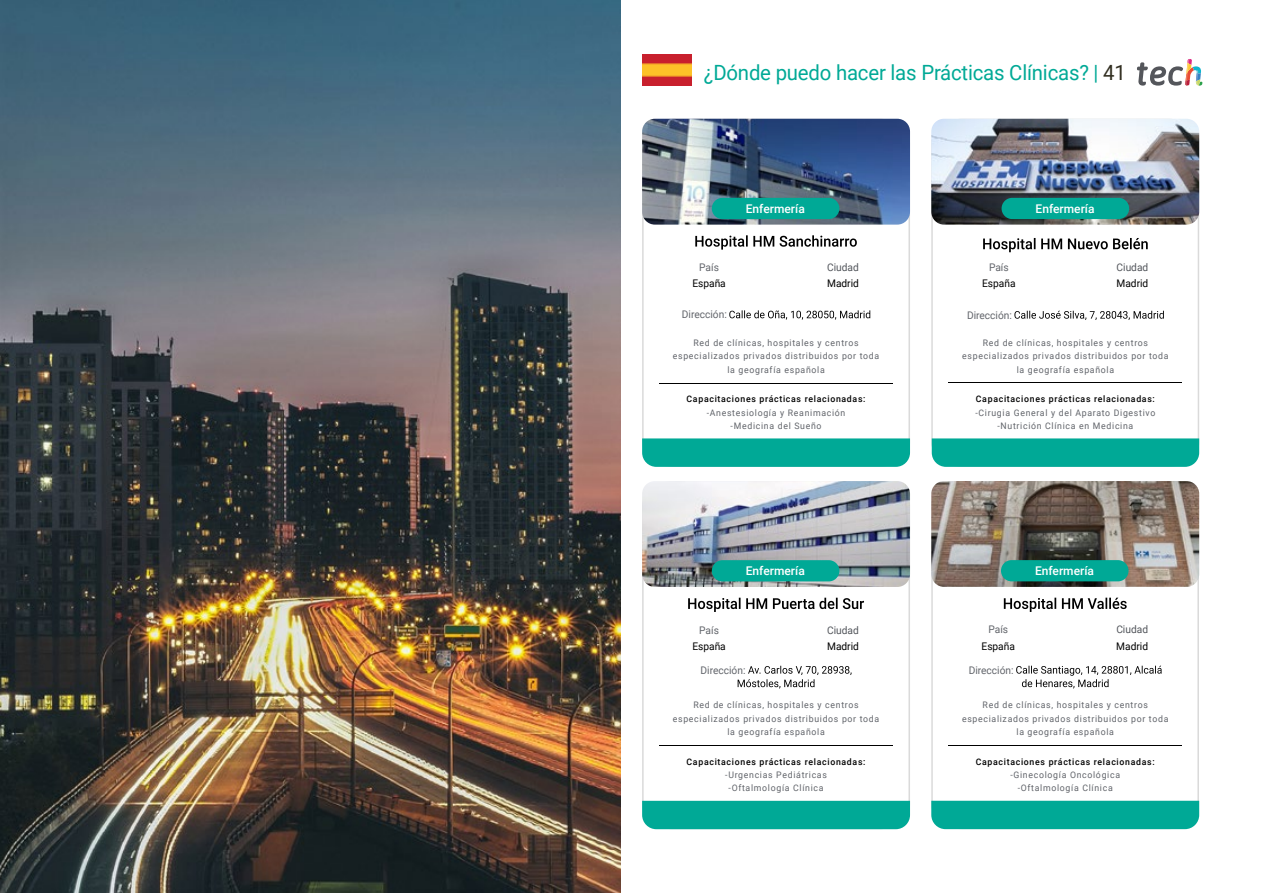
<style>
.page{position:relative;width:1263px;height:893px;background:#fff}
.page>*{position:absolute;margin:0;border:0;box-sizing:border-box;transform-origin:0 0}
.t1{font:21px "Roboto";letter-spacing:-.01em;color:#00a996}
.t2{font:500 12px "Roboto";color:#fff}
.t3{font:10.5px "Roboto";color:#61646a}
.t4{font:10.5px "Roboto";color:#000}
.t5{font:10.5px "Roboto";color:#52555b}
.t6{font:9px/13.5px "Roboto";letter-spacing:.08em;color:#61646a;text-align:center}
.t7{font:500 9px "Roboto";letter-spacing:.08em;color:#000}
.s1{color:#312e20}
</style>
<div class="page">
<img style="left:0;top:0;width:621px;height:893px">
<svg style="left:1137px;top:59px;width:65px;height:27px"></svg>
<img style="left:642px;top:55px;width:49px;height:30px">
<svg style="left:642px;top:587px;width:269px;height:243px"></svg>
<img style="left:642px;top:481px;width:268px;height:106px">
<div style="left:712px;top:560px;width:127px;height:21px;background:#00a996;border-radius:11px"></div>
<div style="left:642px;top:801px;width:268px;height:28px;background:#00a996"></div>
<hr style="left:659px;top:745px;width:234px;height:1px;background:#000">
<svg style="left:688px;top:598px;width:176px;height:14px"></svg>
<svg style="left:738px;top:666px;width:113px;height:23px"></svg>
<svg style="left:642px;top:118px;width:269px;height:326px"></svg>
<img style="left:642px;top:119px;width:268px;height:106px">
<div style="left:712px;top:198px;width:127px;height:21px;background:#00a996;border-radius:11px"></div>
<svg style="left:642px;top:438px;width:268px;height:29px;background:#07ab99"></svg>
<hr style="left:659px;top:383px;width:234px;height:1px;background:#000">
<svg style="left:695px;top:235px;width:162px;height:15px"></svg>
<svg style="left:729px;top:310px;width:141px;height:10px"></svg>
<svg style="left:931px;top:118px;width:269px;height:337px"></svg>
<img style="left:931px;top:119px;width:268px;height:106px">
<div style="left:1001px;top:198px;width:128px;height:21px;background:#00a996;border-radius:11px"></div>
<svg style="left:932px;top:438px;width:267px;height:29px;background:#07ab99"></svg>
<hr style="left:948px;top:383px;width:234px;height:1px;background:#000">
<svg style="left:983px;top:238px;width:165px;height:14px"></svg>
<svg style="left:1014px;top:311px;width:150px;height:9px"></svg>
<svg style="left:931px;top:492px;width:269px;height:338px"></svg>
<img style="left:931px;top:481px;width:268px;height:106px">
<div style="left:1001px;top:560px;width:127px;height:21px;background:#00a996;border-radius:11px"></div>
<div style="left:931px;top:801px;width:268px;height:28px;background:#00a996"></div>
<hr style="left:948px;top:745px;width:234px;height:1px;background:#000">
<svg style="left:1004px;top:598px;width:123px;height:14px"></svg>
<svg style="left:1016px;top:666px;width:146px;height:22px"></svg>
<h1 class="t1" style="left:704px;top:57px;width:423px">¿Dónde puedo hacer las Prácticas Clínicas? | <span class="s1">41</span></h1>
<h2 class="t2" style="left:746px;top:200px;width:60px">Enfermería</h2>
<h2 class="t2" style="left:1035px;top:200px;width:60px">Enfermería</h2>
<p class="t3" style="left:699px;top:260px;width:21px">País</p>
<p class="t4" style="left:692px;top:276px;width:35px">España</p>
<p class="t5" style="left:827px;top:260px;width:33px">Ciudad</p>
<p class="t4" style="left:827px;top:276px;width:33px">Madrid</p>
<p class="t3" style="left:989px;top:260px;width:21px">País</p>
<p class="t4" style="left:982px;top:276px;width:35px">España</p>
<p class="t5" style="left:1116px;top:260px;width:33px">Ciudad</p>
<p class="t4" style="left:1116px;top:276px;width:33px">Madrid</p>
<p class="t3" style="left:682px;top:307px;width:46px">Dirección:</p>
<p class="t6" style="left:673px;top:336px;width:208px">Red de clínicas, hospitales y centros especializados privados distribuidos por toda la geografía española</p>
<p class="t7" style="left:686px;top:393px;width:180px">Capacitaciones prácticas relacionadas:</p>
<p class="t6" style="left:707px;top:405px;width:140px">-Anestesiología y Reanimación -Medicina del Sueño</p>
<p class="t3" style="left:967px;top:307px;width:46px">Dirección:</p>
<p class="t6" style="left:962px;top:336px;width:208px">Red de clínicas, hospitales y centros especializados privados distribuidos por toda la geografía española</p>
<p class="t7" style="left:976px;top:393px;width:180px">Capacitaciones prácticas relacionadas:</p>
<p class="t6" style="left:975px;top:405px;width:181px">-Cirugia General y del Aparato Digestivo -Nutrición Clínica en Medicina</p>
<h2 class="t2" style="left:746px;top:563px;width:60px">Enfermería</h2>
<h2 class="t2" style="left:1035px;top:563px;width:60px">Enfermería</h2>
<p class="t3" style="left:699px;top:622px;width:21px">País</p>
<p class="t4" style="left:692px;top:639px;width:35px">España</p>
<p class="t5" style="left:827px;top:622px;width:33px">Ciudad</p>
<p class="t4" style="left:827px;top:639px;width:33px">Madrid</p>
<p class="t3" style="left:988px;top:622px;width:21px">País</p>
<p class="t4" style="left:981px;top:638px;width:35px">España</p>
<p class="t5" style="left:1116px;top:622px;width:33px">Ciudad</p>
<p class="t4" style="left:1116px;top:638px;width:33px">Madrid</p>
<p class="t3" style="left:701px;top:662px;width:46px">Dirección:</p>
<p class="t6" style="left:673px;top:698px;width:208px">Red de clínicas, hospitales y centros especializados privados distribuidos por toda la geografía española</p>
<p class="t7" style="left:686px;top:755px;width:180px">Capacitaciones prácticas relacionadas:</p>
<p class="t6" style="left:725px;top:768px;width:103px">-Urgencias Pediátricas -Oftalmología Clínica</p>
<p class="t3" style="left:969px;top:662px;width:46px">Dirección:</p>
<p class="t6" style="left:962px;top:698px;width:208px">Red de clínicas, hospitales y centros especializados privados distribuidos por toda la geografía española</p>
<p class="t7" style="left:976px;top:755px;width:180px">Capacitaciones prácticas relacionadas:</p>
<p class="t6" style="left:1010px;top:768px;width:111px">-Ginecología Oncológica -Oftalmología Clínica</p>
</div>
